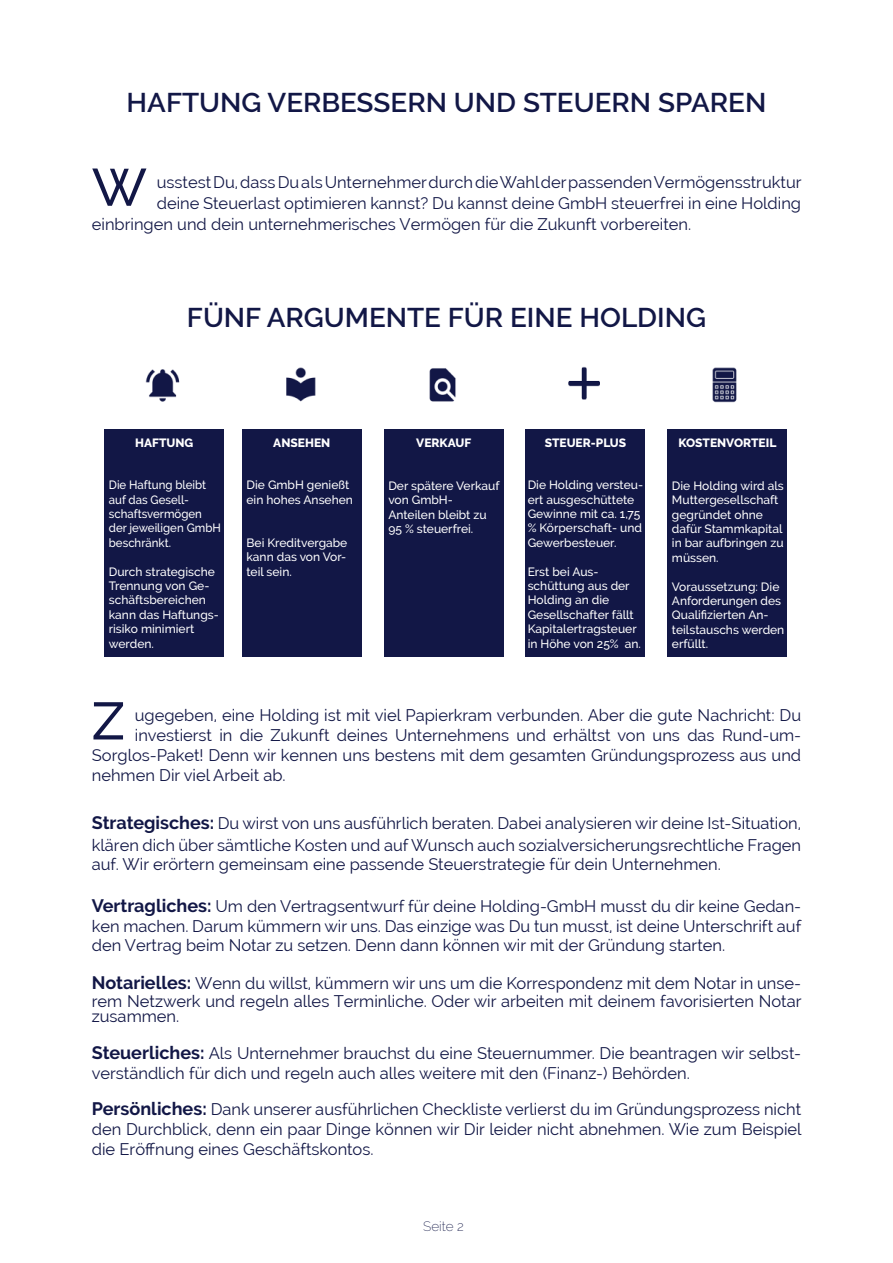
<style>
.page{position:relative;width:893px;height:1263px;background:#fff}
.page>*{position:absolute;margin:0;border:0;box-sizing:border-box;transform-origin:0 0}
.t1{font:500 52.5px "Raleway";color:#121746}
.t2{font:600 27px "Raleway";color:#121746}
.t3{font:16.5px/19.8px "Raleway";color:#121746}
.t4{font:200 13.5px "Raleway";color:#121746}
.t5{font:500 12px/14.4px "Raleway";color:#fff}
.t6{font:500 12px/14.4px "Raleway";color:#fff;scale:.95 1}
.t7{font:800 12px "Raleway";color:#fff}
.s1{font-weight:700;font-size:18px}
</style>
<div class="page">
<img style="left:145px;top:369px;width:35px;height:33px">
<img style="left:286px;top:367px;width:30px;height:35px">
<img style="left:429px;top:368px;width:27px;height:34px">
<img style="left:568px;top:366px;width:32px;height:34px">
<img style="left:712px;top:367px;width:25px;height:36px">
<div style="left:104px;top:430px;width:120px;height:227px;background:#121746"></div>
<div style="left:242px;top:430px;width:120px;height:227px;background:#121746"></div>
<div style="left:384px;top:430px;width:119px;height:227px;background:#121746"></div>
<div style="left:526px;top:430px;width:119px;height:227px;background:#121746"></div>
<div style="left:667px;top:430px;width:120px;height:227px;background:#121746"></div>
<h2 class="t2" style="left:127px;top:87px;width:641px">HAFTUNG VERBESSERN UND STEUERN SPAREN</h2>
<h1 class="t1" style="left:92px;top:167px;width:57px">W</h1>
<p class="t3" style="left:157px;top:174px;width:646px">usstest Du, dass Du als Unternehmer durch die Wahl der passenden Vermögensstruktur</p>
<p class="t3" style="left:157px;top:195px;width:646px">deine Steuerlast optimieren kannst? Du kannst deine GmbH steuerfrei in eine Holding</p>
<p class="t3" style="left:92px;top:216px;width:601px">einbringen und dein unternehmerisches Vermögen für die Zukunft vorbereiten.</p>
<h2 class="t2" style="left:187px;top:303px;width:521px">FÜNF ARGUMENTE FÜR EINE HOLDING</h2>
<p class="t7" style="left:135px;top:436px;width:60px">HAFTUNG</p>
<p class="t7" style="left:273px;top:436px;width:58px">ANSEHEN</p>
<p class="t7" style="left:416px;top:436px;width:56px">VERKAUF</p>
<p class="t7" style="left:545px;top:436px;width:83px">STEUER-PLUS</p>
<p class="t7" style="left:678px;top:436px;width:99px">KOSTENVORTEIL</p>
<p class="t6" style="left:109px;top:479px;width:119px">Die Haftung bleibt auf das Gesell&shy;schaftsvermögen der jeweiligen GmbH beschränkt.</p>
<p class="t5" style="left:109px;top:565px;width:112px">Durch strategische<br>Trennung von Ge&shy;schäftsbereichen kann das Haftungs&shy;risiko minimiert werden.</p>
<p class="t5" style="left:247px;top:479px;width:108px">Die GmbH genießt ein hohes Ansehen</p>
<p class="t5" style="left:247px;top:536px;width:102px;text-align:justify">Bei Kreditvergabe kann das von Vor&shy;teil sein.</p>
<p class="t5" style="left:388px;top:479px;width:113px">Der spätere Verkauf von GmbH-<br>Anteilen bleibt zu<br>95 % steuerfrei.</p>
<p class="t5" style="left:528px;top:479px;width:117px">Die Holding versteu&shy;ert ausgeschüttete<br>Gewinne mit ca. 1,75 % Körperschaft- und<br>Gewerbesteuer.</p>
<p class="t5" style="left:528px;top:565px;width:115px">Erst bei Aus&shy;schüttung aus der<br>Holding an die<br>Gesellschafter fällt<br>Kapitalertragsteuer in Höhe von 25% an.</p>
<p class="t5" style="left:672px;top:479px;width:113px">Die Holding wird als<br>Muttergesellschaft gegründet ohne dafür Stammkapital in bar aufbringen zu müssen.</p>
<p class="t5" style="left:672px;top:580px;width:114px">Voraussetzung: Die<br>Anforderungen des<br>Qualifizierten An&shy;teilstauschs werden erfüllt.</p>
<h1 class="t1" style="left:92px;top:701px;width:35px">Z</h1>
<p class="t3" style="left:135px;top:707px;width:668px">ugegeben, eine Holding ist mit viel Papierkram verbunden. Aber die gute Nachricht: Du</p>
<p class="t3" style="left:135px;top:727px;width:668px">investierst in die Zukunft deines Unternehmens und erhältst von uns das Rund-um-</p>
<p class="t3" style="left:92px;top:747px;width:711px">Sorglos-Paket! Denn wir kennen uns bestens mit dem gesamten Gründungsprozess aus und</p>
<p class="t3" style="left:92px;top:767px;width:195px">nehmen Dir viel Arbeit ab.</p>
<p class="t3" style="left:92px;top:814px;width:711px;line-height:21.6px"><span class="s1">Strategisches:</span> Du wirst von uns ausführlich beraten. Dabei analysieren wir deine Ist-Situation, klären dich über sämtliche Kosten und auf Wunsch auch sozialversicherungsrechtliche Fragen</p>
<p class="t3" style="left:92px;top:856px;width:631px">auf. Wir erörtern gemeinsam eine passende Steuerstrategie für dein Unternehmen.</p>
<p class="t3" style="left:92px;top:898px;width:711px;text-align:justify"><span class="s1">Vertragliches:</span> Um den Vertragsentwurf für deine Holding-GmbH musst du dir keine Gedan&shy;ken machen. Darum kümmern wir uns. Das einzige was Du tun musst, ist deine Unterschrift auf den Vertrag beim Notar zu setzen. Denn dann können wir mit der Gründung starten.</p>
<p class="t3" style="left:92px;top:976px;width:711px;line-height:18px"><span class="s1">Notarielles:</span> Wenn du willst, kümmern wir uns um die Korrespondenz mit dem Notar in unse&shy;rem Netzwerk und regeln alles Terminliche. Oder wir arbeiten mit deinem favorisierten Notar</p>
<p class="t3" style="left:92px;top:1008px;width:89px">zusammen.</p>
<p class="t3" style="left:92px;top:1045px;width:711px"><span class="s1">Steuerliches:</span> Als Unternehmer brauchst du eine Steuernummer. Die beantragen wir selbst&shy;verständlich für dich und regeln auch alles weitere mit den (Finanz-) Behörden.</p>
<p class="t3" style="left:92px;top:1101px;width:711px;text-align:justify"><span class="s1">Persönliches:</span> Dank unserer ausführlichen Checkliste verlierst du im Gründungsprozess nicht den Durchblick, denn ein paar Dinge können wir Dir leider nicht abnehmen. Wie zum Beispiel die Eröffnung eines Geschäftskontos.</p>
<p class="t4" style="left:423px;top:1221px;width:42px">Seite 2</p>
</div>
